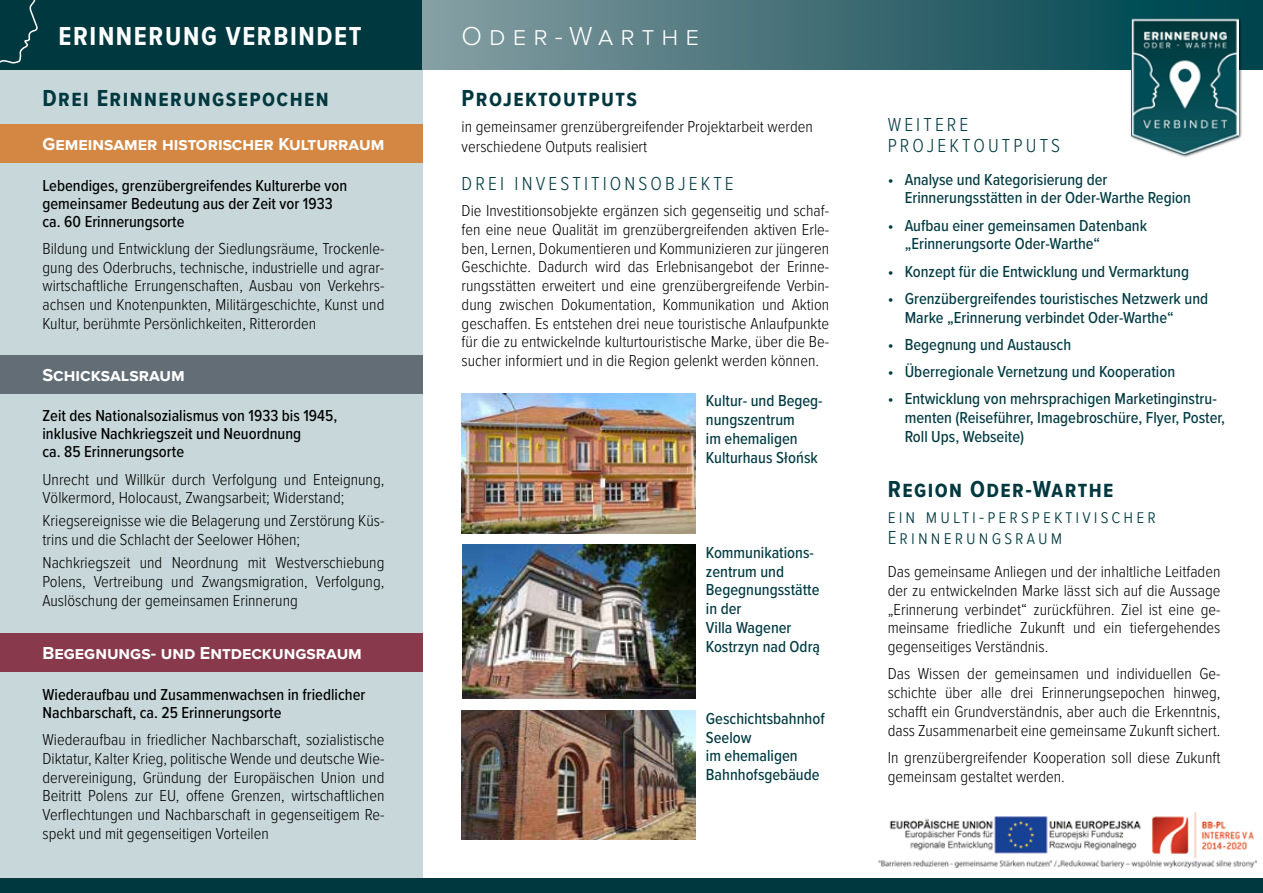
<style>
.page{position:relative;width:1263px;height:893px;background:#fff}
.page>*{position:absolute;margin:0;border:0;box-sizing:border-box;transform-origin:0 0}
.t1{font:700 27px "Proxima Nova Cond";letter-spacing:.06em;color:#fff}
.t2{font:300 27px "Proxima Nova";letter-spacing:.26em;color:#fff}
.t3{font:700 24px "Proxima Nova Cond";letter-spacing:.06em;color:#00383f}
.t4{font:300 19.5px/21px "Proxima Nova Cond";letter-spacing:.16em;color:#003b42}
.t5{font:300 19.5px/21px "Proxima Nova Cond";letter-spacing:.16em;color:#00383f}
.t6{font:700 18px "Proxima Nova";color:#fff}
.t7{font:300 16.5px/18.8px "Proxima Nova Cond";color:#000;text-align:justify}
.t8{font:500 16.5px/18.8px "Proxima Nova Cond";color:#003b42}
.t9{font:500 16.5px/18px "Proxima Nova Cond";color:#000}
</style>
<div class="page">
<div style="left:0;top:69px;width:422px;height:809px;background:#c7d7da"></div>
<div style="left:0;top:878px;width:1263px;height:15px;background:#00383f"></div>
<div style="left:0;top:124px;width:422px;height:39px;background:#d48742"></div>
<div style="left:0;top:355px;width:422px;height:38px;background:#626d75"></div>
<div style="left:0;top:634px;width:422px;height:38px;background:#88394b"></div>
<div style="left:0;top:0;width:1263px;height:69px;background:#00383f"></div>
<div style="left:422px;top:0;width:841px;height:69px;background:linear-gradient(to right,#879ca1,#003f49)"></div>
<img style="left:462px;top:393px;width:233px;height:141px">
<img style="left:462px;top:545px;width:233px;height:153px">
<img style="left:462px;top:711px;width:233px;height:129px">
<div style="left:1130px;top:17px;width:112px;height:142px;background:#000;opacity:.75"></div>
<img style="left:1131px;top:18px;width:107px;height:136px">
<svg style="left:0;top:0;width:39px;height:70px"></svg>
<img style="left:878px;top:812px;width:378px;height:56px">
<h1 class="t1" style="left:58px;top:16px;width:305px">ERINNERUNG VERBINDET</h1>
<h2 class="t3" style="left:43px;top:80px;width:288px">Drei Erinnerungsepochen</h2>
<p class="t6" style="left:43px;top:130px;width:343px">Gemeinsamer historischer Kulturraum</p>
<p class="t9" style="left:43px;top:175px;width:306px">Lebendiges, grenzübergreifendes Kulturerbe von gemeinsamer Bedeutung aus der Zeit vor 1933 ca. 60 Erinnerungsorte</p>
<p class="t7" style="left:43px;top:238px;width:343px">Bildung und Entwicklung der Siedlungsräume, Trockenle&shy;gung des Oderbruchs, technische, industrielle und agrar&shy;wirtschaftliche Errungenschaften, Ausbau von Verkehrs&shy;achsen und Knotenpunkten, Militärgeschichte, Kunst und Kultur, berühmte Persönlichkeiten, Ritterorden</p>
<p class="t6" style="left:43px;top:361px;width:144px">Schicksalsraum</p>
<p class="t9" style="left:43px;top:406px;width:296px">Zeit des Nationalsozialismus von 1933 bis 1945, inklusive Nachkriegszeit und Neuordnung<br>ca. 85 Erinnerungsorte</p>
<p class="t7" style="left:43px;top:469px;width:343px">Unrecht und Willkür durch Verfolgung und Enteignung,<br>Völkermord, Holocaust, Zwangsarbeit; Widerstand;</p>
<p class="t7" style="left:43px;top:511px;width:343px">Kriegsereignisse wie die Belagerung und Zerstörung Küs&shy;trins und die Schlacht der Seelower Höhen;</p>
<p class="t7" style="left:43px;top:552px;width:343px">Nachkriegszeit und Neordnung mit Westverschiebung Polens, Vertreibung und Zwangsmigration, Verfolgung, Auslöschung der gemeinsamen Erinnerung</p>
<p class="t6" style="left:43px;top:640px;width:321px">Begegnungs- und Entdeckungsraum</p>
<p class="t9" style="left:43px;top:685px;width:324px">Wiederaufbau und Zusammenwachsen in friedlicher<br>Nachbarschaft, ca. 25 Erinnerungsorte</p>
<p class="t7" style="left:43px;top:729px;width:343px">Wiederaufbau in friedlicher Nachbarschaft, sozialistische Diktatur, Kalter Krieg, politische Wende und deutsche Wie&shy;dervereinigung, Gründung der Europäischen Union und Beitritt Polens zur EU, offene Grenzen, wirtschaftlichen Verflechtungen und Nachbarschaft in gegenseitigem Re&shy;spekt und mit gegenseitigen Vorteilen</p>
<h1 class="t2" style="left:462px;top:16px;width:239px">Oder-Warthe</h1>
<h2 class="t3" style="left:462px;top:80px;width:177px">Projektoutputs</h2>
<p class="t7" style="left:462px;top:116px;width:353px;line-height:19.8px">in gemeinsamer grenzübergreifender Projektarbeit werden verschiedene Outputs realisiert</p>
<p class="t4" style="left:462px;top:172px;width:274px">DREI INVESTITIONSOBJEKTE</p>
<p class="t7" style="left:462px;top:200px;width:369px">Die Investitionsobjekte ergänzen sich gegenseitig und schaf&shy;fen eine neue Qualität im grenzübergreifenden aktiven Erle&shy;ben, Lernen, Dokumentieren und Kommunizieren zur jüngeren Geschichte. Dadurch wird das Erlebnisangebot der Erinne&shy;rungsstätten erweitert und eine grenzübergreifende Verbin&shy;dung zwischen Dokumentation, Kommunikation und Aktion geschaffen. Es entstehen drei neue touristische Anlaufpunkte für die zu entwickelnde kulturtouristische Marke, über die Be&shy;sucher informiert und in die Region gelenkt werden können.</p>
<p class="t8" style="left:706px;top:391px;width:118px">Kultur- und Begeg&shy;nungszentrum<br>im ehemaligen<br>Kulturhaus Słońsk</p>
<p class="t8" style="left:706px;top:543px;width:116px">Kommunikations&shy;zentrum und<br>Begegnungsstätte in der<br>Villa Wagener<br>Kostrzyn nad Odrą</p>
<p class="t8" style="left:706px;top:708px;width:120px">Geschichtsbahnhof<br>Seelow<br>im ehemaligen<br>Bahnhofsgebäude</p>
<p class="t4" style="left:888px;top:113px;width:174px">WEITERE<br>PROJEKTOUTPUTS</p>
<p class="t8" style="left:905px;top:169px;width:288px;text-indent:-17px">• Analyse und Kategorisierung der<br>Erinnerungsstätten in der Oder-Warthe Region</p>
<p class="t8" style="left:905px;top:215px;width:244px;text-indent:-17px">• Aufbau einer gemeinsamen Datenbank „Erinnerungsorte Oder-Warthe“</p>
<p class="t8" style="left:888px;top:261px;width:303px">• Konzept für die Entwicklung und Vermarktung</p>
<p class="t8" style="left:905px;top:288px;width:305px;text-indent:-17px">• Grenzübergreifendes touristisches Netzwerk und<br>Marke „Erinnerung verbindet Oder-Warthe“</p>
<p class="t8" style="left:888px;top:334px;width:185px">• Begegnung und Austausch</p>
<p class="t8" style="left:888px;top:362px;width:289px">• Überregionale Vernetzung und Kooperation</p>
<p class="t8" style="left:905px;top:389px;width:322px;text-indent:-17px">• Entwicklung von mehrsprachigen Marketinginstru&shy;menten (Reiseführer, Imagebroschüre, Flyer, Poster,<br>Roll Ups, Webseite)</p>
<h2 class="t3" style="left:888px;top:472px;width:227px">Region Oder-Warthe</h2>
<p class="t5" style="left:888px;top:505px;width:270px">ein multi-perspektivischer<br>Erinnerungsraum</p>
<p class="t7" style="left:888px;top:561px;width:334px">Das gemeinsame Anliegen und der inhaltliche Leitfaden der zu entwickelnden Marke lässt sich auf die Aussage „Erinnerung verbindet“ zurückführen. Ziel ist eine ge&shy;meinsame friedliche Zukunft und ein tiefergehendes gegenseitiges Verständnis.</p>
<p class="t7" style="left:888px;top:664px;width:334px">Das Wissen der gemeinsamen und individuellen Ge&shy;schichte über alle drei Erinnerungsepochen hinweg, schafft ein Grundverständnis, aber auch die Erkenntnis, dass Zusammenarbeit eine gemeinsame Zukunft sichert.</p>
<p class="t7" style="left:888px;top:747px;width:334px">In grenzübergreifender Kooperation soll diese Zukunft gemeinsam gestaltet werden.</p>
</div>
